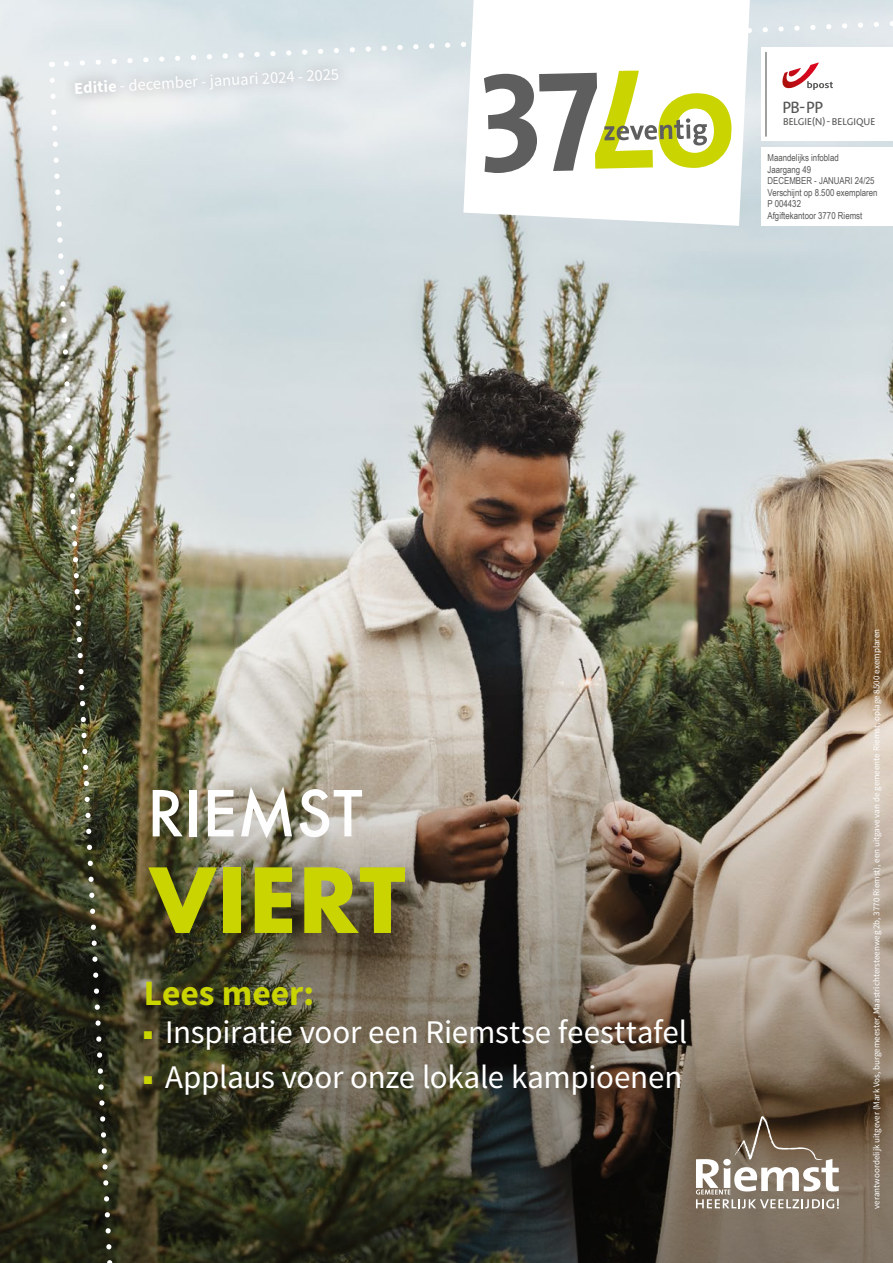
<style>
.page{position:relative;width:893px;height:1263px;background:#fff}
.page>*{position:absolute;margin:0;border:0;box-sizing:border-box;transform-origin:0 0}
.t1{font:700 87px "Futura";color:#cad400}
.t2{font:500 61.5px "Futura";color:#fff}
.t3{font:700 35.7px "Source Sans Pro";color:#cad400}
.t4{font:33px "Source Sans Pro";letter-spacing:-.01em;color:#fff}
.t5{font:16.5px "Source Sans Pro";color:#fff}
.t6{font:16.5px "Aroma No 2 LT Com";color:#575756}
.t7{font:9.9px "Aroma No 2 LT Com";letter-spacing:.005em;color:#575756}
.t8{font:9.6px/11.6px "Arial Narrow";color:#575756}
.t9{font:9px "Source Sans Pro";color:#fff}
.s1{font-weight:700}
.s2{color:#cad400}
</style>
<div class="page">
<img style="left:0;top:0;width:893px;height:594px">
<img style="left:0;top:594px;width:893px;height:669px">
<img style="left:47px;top:75px;width:72px;height:1188px">
<svg style="left:54px;top:0;width:839px;height:70px;background:#d9e3e8"></svg>
<svg style="left:124px;top:1256px;width:769px;height:7px;background:#3f3c2f"></svg>
<div style="left:62px;top:55px;width:290px;height:52px;background:#000;opacity:.35"></div>
<svg style="left:696px;top:1116px;width:143px;height:93px"></svg>
<div style="left:761px;top:48px;width:132px;height:93px;background:#fff"></div>
<svg style="left:782px;top:62px;width:51px;height:28px"></svg>
<hr style="left:765px;top:52px;width:1px;height:84px;background:#575756">
<div style="left:761px;top:148px;width:132px;height:78px;background:#fff"></div>
<svg style="left:463px;top:0;width:287px;height:226px"></svg>
<svg style="left:484px;top:70px;width:248px;height:103px"></svg>
<div style="left:98px;top:810px;width:361px;height:180px;background:#000;opacity:.2"></div>
<h3 class="t5" style="left:74px;top:78px;width:267px;rotate:-3deg"><span class="s1">Editie</span> - december - januari 2024 - 2025</h3>
<h3 class="t6" style="left:782px;top:97px;width:42px">PB- PP</h3>
<p class="t7" style="left:783px;top:115px;width:94px">BELGIE(N)- BELGIQUE</p>
<p class="t8" style="left:767px;top:152px;width:112px">Maandelijks infoblad<br>Jaargang 49<br>DECEMBER - JANUARI 24/25<br>Verschijnt op 8.500 exemplaren<br>P 004432<br>Afgiftekantoor 3770 Riemst</p>
<h2 class="t2" style="left:147px;top:771px;width:217px">RIEMST</h2>
<h1 class="t1" style="left:148px;top:837px;width:259px">VIERT</h1>
<h3 class="t3" style="left:144px;top:970px;width:172px">Lees meer:</h3>
<h3 class="t4" style="left:144px;top:1012px;width:545px"><span class="s2">■</span> Inspiratie voor een Riemstse feesttafel</h3>
<h3 class="t4" style="left:144px;top:1057px;width:540px"><span class="s2">■</span> Applaus voor onze lokale kampioenen</h3>
<p class="t9" style="left:871px;top:1209px;width:581px;rotate:-90deg">verantwoordelijk uitgever (Mark Vos, burgemeester, Maastrichtersteenweg 2b, 3770 Riemst), een uitgave van de gemeente Riemst, oplage 8500 exemplaren</p>
</div>
